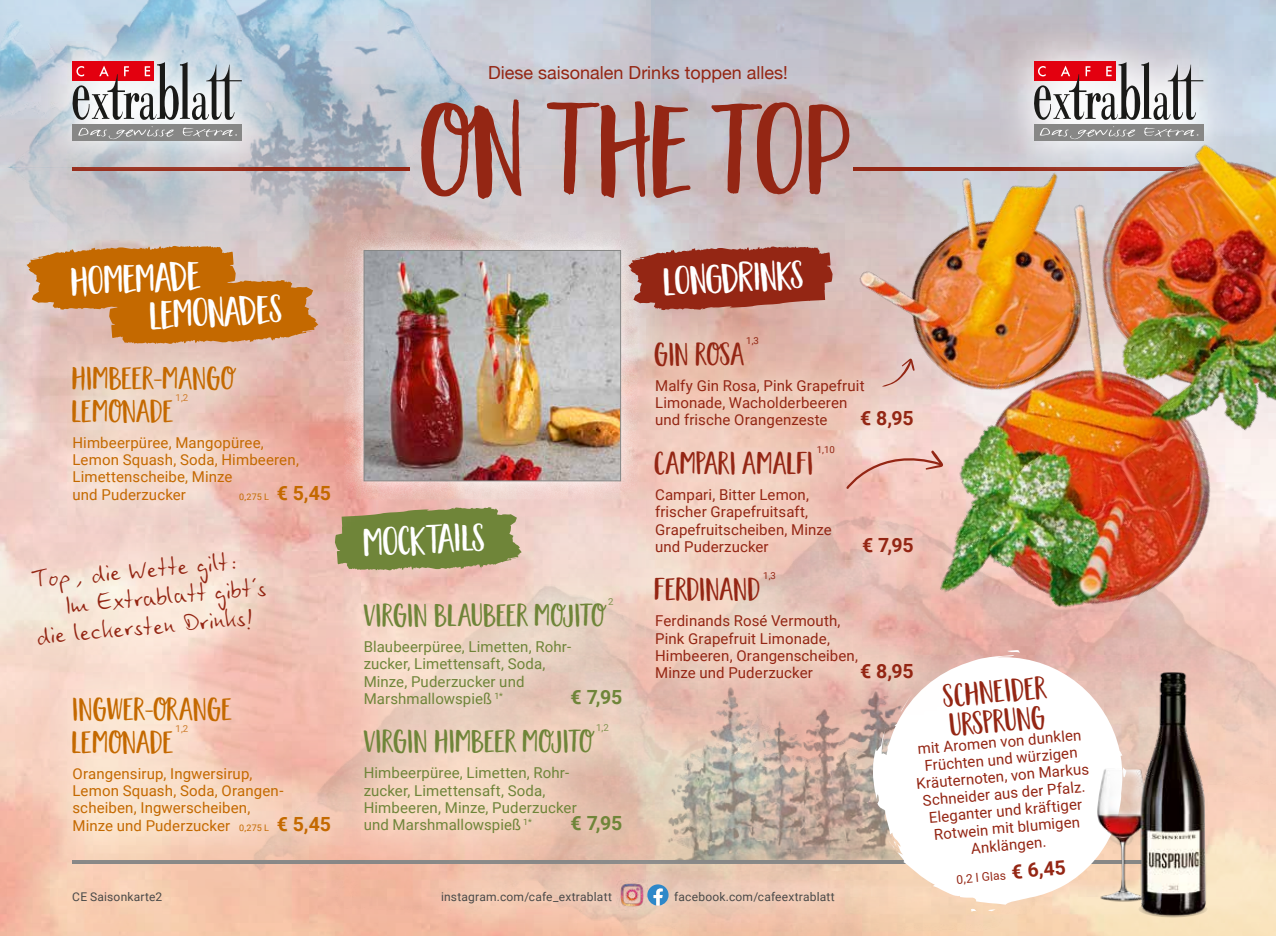
<style>
.page{position:relative;width:1276px;height:936px;background:#fff}
.page>*{position:absolute;margin:0;border:0;box-sizing:border-box;transform-origin:0 0}
.t1{font:121.35px "Garden Grown Caps";color:#942614}
.t2{font:37.5px/37.5px "Garden Grown Caps";color:#fff}
.t3{font:30px/30px "Garden Grown Caps";letter-spacing:.02em;color:#942614}
.t4{font:30px/33.2px "Garden Grown Caps";letter-spacing:.02em;color:#c46900}
.t5{font:30px "Garden Grown Caps";letter-spacing:.02em;color:#6f8539}
.t6{font:27.3px "Ego Std";color:#942614}
.t7{font:700 19.5px "Roboto";color:#942614}
.t8{font:700 19.5px "Roboto";color:#6f8539}
.t9{font:18px "Helvetica Neue";color:#942614}
.t10{font:15px/17.2px "Roboto";letter-spacing:.005em;color:#942614}
.t11{font:15px/17.2px "Roboto";letter-spacing:.01em;color:#6f8539}
.t12{font:15px/17.2px "Roboto";letter-spacing:.01em;color:#c46900}
.t13{font:12px "Roboto";letter-spacing:.015em;color:#494948}
.t14{font:12px "Roboto";color:#942614}
.t15{font:9.6px "Roboto";color:#942614}
.t16{font:9.6px "Roboto";color:#ce7e2d}
.t17{font:9.6px "Roboto";color:#849451}
.t18{font:9px "Roboto";color:#c46900}
.s1{font-weight:700;font-size:19.5px}
.s2{font-size:9px}
</style>
<div class="page">
<svg style="left:0;top:499px;width:124px;height:436px;background:#f5c6b0"></svg>
<svg style="left:0;top:0;width:550px;height:438px;background:#c4c5cd"></svg>
<hr style="left:72px;top:167px;width:338px;height:3px;background:#942614">
<div style="left:405px;top:845px;width:466px;height:90px;background:#fff;opacity:.7"></div>
<svg style="left:647px;top:896px;width:21px;height:9px"></svg>
<img style="left:616px;top:896px;width:31px;height:14px">
<svg style="left:873px;top:896px;width:220px;height:17px;background:#f7dabe"></svg>
<img style="left:1093px;top:896px;width:141px;height:32px">
<div style="left:326px;top:561px;width:333px;height:309px;background:#fffce4;opacity:.7"></div>
<div style="left:343px;top:229px;width:299px;height:273px;background:#fff;opacity:.8"></div>
<img style="left:366px;top:252px;width:184px;height:227px">
<svg style="left:368px;top:507px;width:154px;height:64px;background:#838f4e"></svg>
<svg style="left:33px;top:22px;width:248px;height:159px;background:#c1c8d1"></svg>
<svg style="left:72px;top:62px;width:170px;height:58px"></svg>
<div style="left:72px;top:124px;width:170px;height:17px;background:#878786"></div>
<svg style="left:78px;top:126px;width:96px;height:13px"></svg>
<svg style="left:182px;top:127px;width:55px;height:10px"></svg>
<img style="left:550px;top:0;width:726px;height:896px">
<svg style="left:628px;top:246px;width:204px;height:64px;background:#a04233"></svg>
<div style="left:33px;top:327px;width:335px;height:543px;background:#fffce4;opacity:.7"></div>
<svg style="left:26px;top:245px;width:292px;height:99px;background:#cb843b"></svg>
<svg style="left:0;top:508px;width:308px;height:178px;background:#f3d5c9"></svg>
<svg style="left:877px;top:358px;width:37px;height:29px"></svg>
<h2 class="t2" style="left:148px;top:261px;width:134px;text-indent:-77px;rotate:-3deg">HOMEMADE<br>LEMONADES</h2>
<h3 class="t4" style="left:72px;top:362px;width:164px">HIMBEER-MANGO<br>LEMONADE</h3>
<p class="t16" style="left:176px;top:391px;width:14px">1,2</p>
<p class="t12" style="left:72px;top:433px;width:228px">Himbeerpüree, Mangopüree,<br>Lemon Squash, Soda, Himbeeren,<br>Limettenscheibe, Minze<br>und Puderzucker</p>
<p class="t18" style="left:239px;top:490px;width:94px">0,275 L <span class="s1">€ 5,45</span></p>
<h3 class="t6" style="left:31px;top:561px;width:208px;rotate:-5deg">Top, die Wette gilt:</h3>
<h3 class="t6" style="left:64px;top:587px;width:202px;rotate:-5deg">Im Extrablatt gibt‘s</h3>
<h3 class="t6" style="left:36px;top:618px;width:217px;rotate:-5deg">die leckersten Drinks!</h3>
<h3 class="t4" style="left:72px;top:693px;width:160px">INGWER-ORANGE<br>LEMONADE</h3>
<p class="t16" style="left:176px;top:721px;width:14px">1,2</p>
<p class="t12" style="left:72px;top:764px;width:260px">Orangensirup, Ingwersirup,<br>Lemon Squash, Soda, Orangen&shy;scheiben, Ingwerscheiben,<br>Minze und Puderzucker <span class="s2">0,275 L</span> <span class="s1">€ 5,45</span></p>
<p class="t9" style="left:488px;top:59px;width:301px">Diese saisonalen Drinks toppen alles!</p>
<h1 class="t1" style="left:423px;top:82px;width:432px">ON THE TOP</h1>
<h2 class="t2" style="left:663px;top:264px;width:141px;rotate:-3deg">LONGDRINKS</h2>
<h2 class="t2" style="left:363px;top:526px;width:122px;rotate:-3deg">MOCKTAILS</h2>
<p class="t17" style="left:608px;top:595px;width:7px">2</p>
<h3 class="t5" style="left:364px;top:598px;width:243px">VIRGIN BLAUBEER MOJITO</h3>
<p class="t11" style="left:364px;top:637px;width:209px">Blaubeerpüree, Limetten, Rohr&shy;zucker, Limettensaft, Soda,<br>Minze, Puderzucker und<br>Marshmallowspieß <sup>1*</sup></p>
<h3 class="t8" style="left:570px;top:683px;width:53px">€ 7,95</h3>
<h3 class="t5" style="left:364px;top:724px;width:231px">VIRGIN HIMBEER MOJITO</h3>
<p class="t17" style="left:596px;top:721px;width:14px">1,2</p>
<p class="t11" style="left:364px;top:763px;width:215px">Himbeerpüree, Limetten, Rohr&shy;zucker, Limettensaft, Soda,<br>Himbeeren, Minze, Puderzucker und Marshmallowspieß <sup>1*</sup></p>
<h3 class="t8" style="left:570px;top:809px;width:53px">€ 7,95</h3>
<p class="t15" style="left:746px;top:334px;width:14px">1,3</p>
<p class="t10" style="left:655px;top:376px;width:211px">Malfy Gin Rosa, Pink Grapefruit<br>Limonade, Wacholderbeeren und frische Orangenzeste</p>
<h3 class="t3" style="left:655px;top:340px;width:91px">GIN ROSA</h3>
<h3 class="t7" style="left:860px;top:405px;width:55px">€ 8,95</h3>
<p class="t15" style="left:817px;top:443px;width:20px">1,10</p>
<p class="t10" style="left:655px;top:485px;width:178px">Campari, Bitter Lemon, frischer Grapefruitsaft,<br>Grapefruitscheiben, Minze und Puderzucker</p>
<h3 class="t3" style="left:655px;top:449px;width:160px">CAMPARI AMALFI</h3>
<h3 class="t7" style="left:862px;top:531px;width:53px">€ 7,95</h3>
<p class="t15" style="left:763px;top:569px;width:14px">1,3</p>
<p class="t10" style="left:655px;top:611px;width:204px">Ferdinands Rosé Vermouth,<br>Pink Grapefruit Limonade,<br>Himbeeren, Orangenscheiben,<br>Minze und Puderzucker</p>
<h3 class="t3" style="left:655px;top:575px;width:107px">FERDINAND</h3>
<h3 class="t7" style="left:860px;top:657px;width:55px">€ 8,95</h3>
<h3 class="t3" style="left:943px;top:682px;width:104px;rotate:-5deg">SCHNEIDER<br>URSPRUNG</h3>
<p class="t10" style="left:912px;top:740px;width:175px;text-align:center;rotate:-5deg">mit Aromen von dunklen<br>Früchten und würzigen<br>Kräuternoten, von Markus<br>Schneider aus der Pfalz.<br>Eleganter und kräftiger<br>Rotwein mit blumigen<br>Anklängen.</p>
<p class="t14" style="left:955px;top:870px;width:112px;rotate:-5deg">0,2 l Glas <span class="s1">€ 6,45</span></p>
<p class="t13" style="left:72px;top:888px;width:91px">CE Saisonkarte2</p>
<p class="t13" style="left:441px;top:888px;width:172px">instagram.com/cafe_extrablatt</p>
<p class="t13" style="left:674px;top:888px;width:162px">facebook.com/cafeextrablatt</p>
</div>
